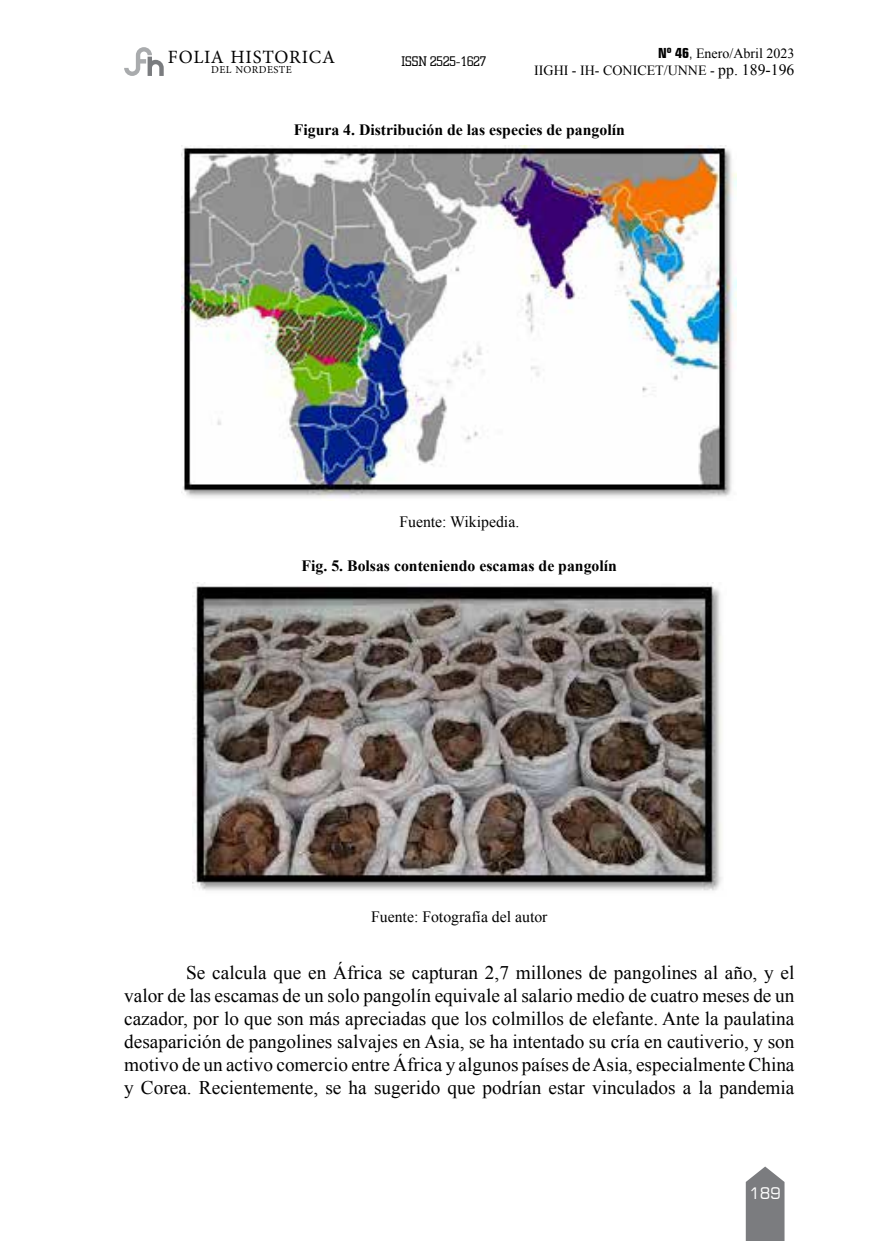
<style>
.page{position:relative;width:869px;height:1241px;background:#fff}
.page>*{position:absolute;margin:0;border:0;box-sizing:border-box;transform-origin:0 0}
.t1{font:19.25px/23.1px "Times New Roman";color:#000;text-align:justify}
.t2{font:18.72px "Minion Pro";letter-spacing:.04em;color:#040404}
.t3{font:700 15.75px "Times New Roman";color:#000}
.t4{font:15.75px "Times New Roman";color:#000}
.t5{font:15.75px "Square 721 BT";color:#fff}
.t6{font:14px/17.5px "Times New Roman";color:#000;text-align:right}
.t7{font:14px "Square Slab Lite";color:#000}
.t8{font:10.5px "Minion Pro";letter-spacing:.035em;color:#040404}
.s1{font-family:"Square 721 BT";font-weight:700;font-stretch:condensed}
.s2{font-family:"Square 721 BT";font-stretch:condensed}
.s3{font-size:15.75px}
</style>
<div class="page">
<svg style="left:745px;top:1166px;width:39px;height:74px;background:#8b8c8f"></svg>
<svg style="left:124px;top:47px;width:40px;height:29px"></svg>
<img style="left:182px;top:145px;width:554px;height:353px">
<img style="left:192px;top:582px;width:530px;height:309px">
<p class="t2" style="left:168px;top:45px;width:168px">FOLIA HISTORICA</p>
<p class="t8" style="left:211px;top:62px;width:82px">DEL NORDESTE</p>
<p class="t7" style="left:401px;top:53px;width:86px">ISSN 2525-1627</p>
<p class="t6" style="left:534px;top:44px;width:262px"><span class="s1">Nº 46</span><span class="s2">,</span> Enero/Abril 2023<br>IIGHI - IH- CONICET/UNNE - <span class="s3">pp. 189-196</span></p>
<p class="t3" style="left:293px;top:119px;width:332px">Figura 4. Distribución de las especies de pangolín</p>
<p class="t4" style="left:399px;top:510px;width:121px">Fuente: Wikipedia.</p>
<p class="t3" style="left:301px;top:555px;width:317px">Fig. 5. Bolsas conteniendo escamas de pangolín</p>
<p class="t4" style="left:371px;top:905px;width:178px">Fuente: Fotografía del autor</p>
<p class="t1" style="left:124px;top:960px;width:671px;text-indent:62px">Se calcula que en África se capturan 2,7 millones de pangolines al año, y el valor de las escamas de un solo pangolín equivale al salario medio de cuatro meses de un cazador, por lo que son más apreciadas que los colmillos de elefante. Ante la paulatina desaparición de pangolines salvajes en Asia, se ha intentado su cría en cautiverio, y son motivo de un activo comercio entre África y algunos países de Asia, especialmente China y Corea. Recientemente, se ha sugerido que podrían estar vinculados a la pandemia</p>
<p class="t5" style="left:748px;top:1183px;width:33px">189</p>
</div>
